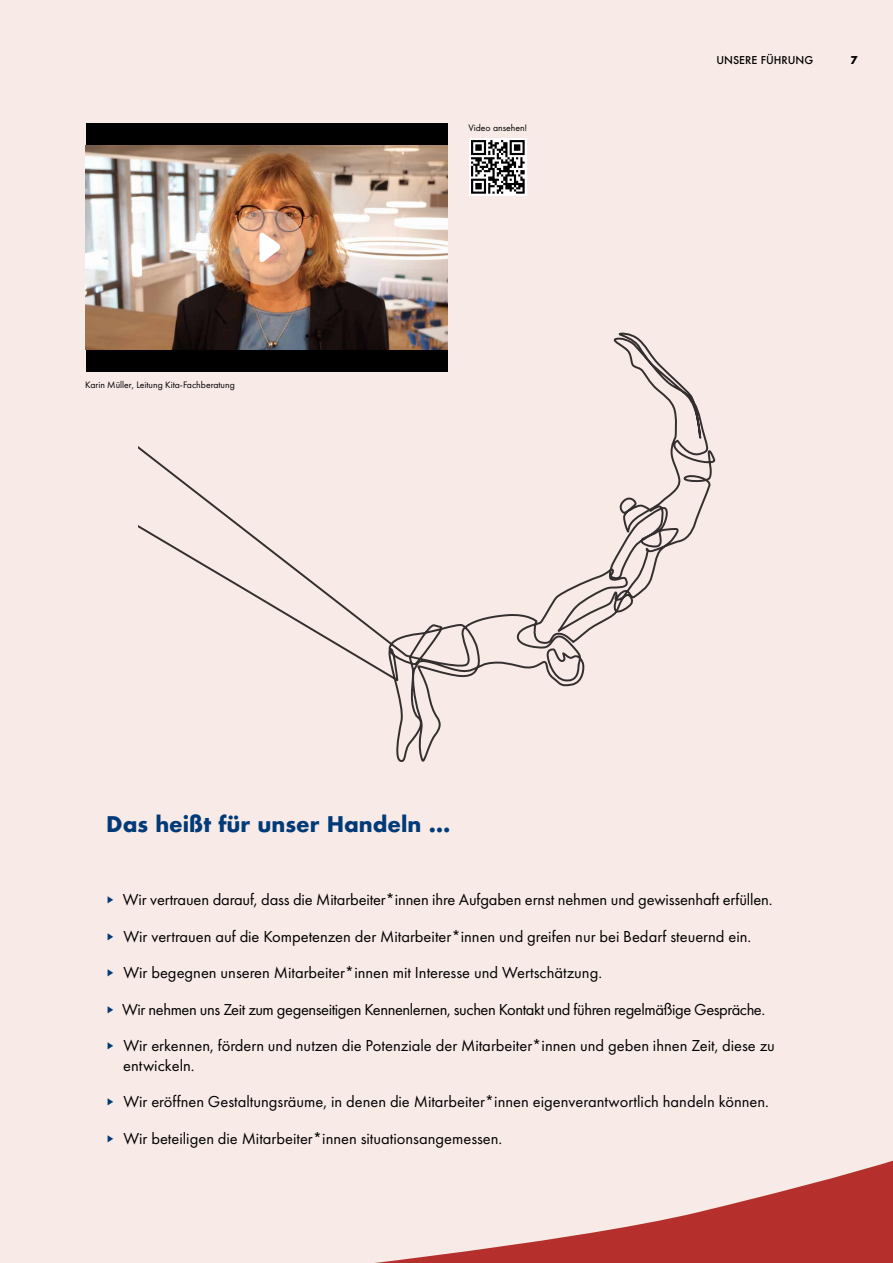
<style>
.page{position:relative;width:893px;height:1263px;background:#f8eae6}
.page>*{position:absolute;margin:0;border:0;box-sizing:border-box;transform-origin:0 0}
.t1{font:700 21px "Futura";color:#003a78}
.t2{font:16.5px/19.5px "Futura PT";color:#000}
.t3{font:16.5px "Futura PT";letter-spacing:-.025em;color:#000}
.t4{font:500 10.5px "Futura";color:#000}
.t5{font:700 10.5px "Futura";color:#000}
.t6{font:9.75px "Futura PT";color:#000}
.s1{font-family:"Fira Sans";color:#003a78}
</style>
<div class="page">
<svg style="left:138px;top:330px;width:578px;height:432px"></svg>
<div style="left:86px;top:123px;width:361px;height:248px;background:#000"></div>
<div style="left:469px;top:138px;width:58px;height:58px;background:#fff"></div>
<svg style="left:471px;top:140px;width:54px;height:54px"></svg>
<svg style="left:375px;top:1160px;width:518px;height:103px"></svg>
<img style="left:86px;top:146px;width:361px;height:203px">
<svg style="left:228px;top:209px;width:77px;height:77px;background:#daa685"></svg>
<svg style="left:259px;top:232px;width:22px;height:31px"></svg>
<p class="t6" style="left:85px;top:379px;width:151px">Karin Müller, Leitung Kita-Fachberatung</p>
<p class="t6" style="left:468px;top:122px;width:60px">Video ansehen!</p>
<p class="t1" style="left:106px;top:809px;width:345px">Das heißt für unser Handeln …</p>
<p class="t4" style="left:716px;top:53px;width:98px">UNSERE FÜHRUNG</p>
<p class="t5" style="left:850px;top:52px;width:9px">7</p>
<p class="t2" style="left:106px;top:890px;width:668px"><span class="s1">▸</span> Wir vertrauen darauf, dass die Mitarbeiter*innen ihre Aufgaben ernst nehmen und gewissenhaft erfüllen.</p>
<p class="t2" style="left:106px;top:926px;width:646px"><span class="s1">▸</span> Wir vertrauen auf die Kompetenzen der Mitarbeiter*innen und greifen nur bei Bedarf steuernd ein.</p>
<p class="t2" style="left:106px;top:963px;width:497px"><span class="s1">▸</span> Wir begegnen unseren Mitarbeiter*innen mit Interesse und Wertschätzung.</p>
<p class="t3" style="left:106px;top:999px;width:660px"><span class="s1">▸</span> Wir nehmen uns Zeit zum gegenseitigen Kennenlernen, suchen Kontakt und führen regelmäßige Gespräche.</p>
<p class="t2" style="left:123px;top:1036px;width:653px;text-indent:-17px"><span class="s1">▸</span> Wir erkennen, fördern und nutzen die Potenziale der Mitarbeiter*innen und geben ihnen Zeit, diese zu entwickeln.</p>
<p class="t2" style="left:106px;top:1092px;width:664px"><span class="s1">▸</span> Wir eröffnen Gestaltungsräume, in denen die Mitarbeiter*innen eigenverantwortlich handeln können.</p>
<p class="t2" style="left:106px;top:1128px;width:398px"><span class="s1">▸</span> Wir beteiligen die Mitarbeiter*innen situationsangemessen.</p>
</div>
